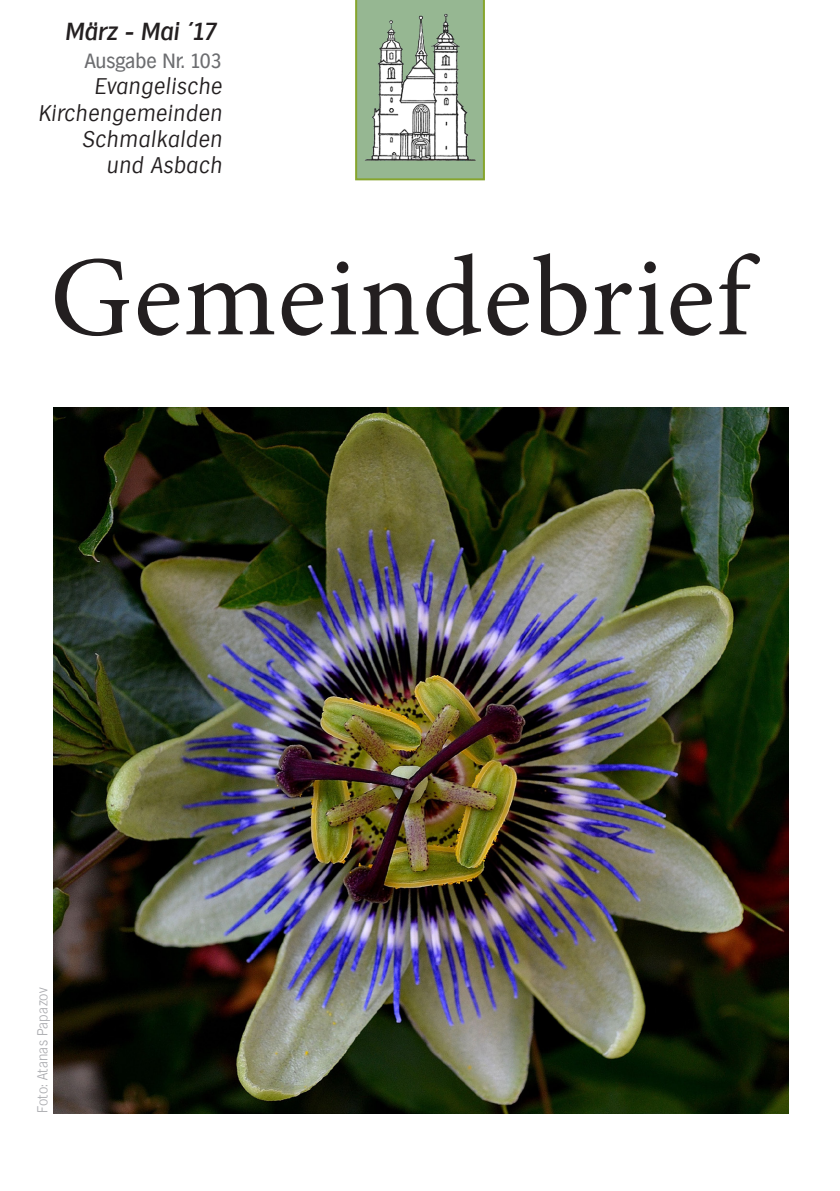
<style>
.page{position:relative;width:840px;height:1191px;background:#fff}
.page>*{position:absolute;margin:0;border:0;box-sizing:border-box;transform-origin:0 0}
.t1{font:114px "Minion Pro";letter-spacing:.01em;color:#231f20}
.t2{font:italic 500 24px "Hamburg Serial";letter-spacing:.01em;color:#231f20}
.t3{font:italic 300 22px/26.4px "Hamburg Serial";letter-spacing:.03em;color:#231f20;text-align:right}
.t4{font:20px "Hamburg Serial";color:#6c6d70}
.t5{font:14px "Hamburg Serial Xlight";letter-spacing:.02em;color:#a8a9ad}
</style>
<div class="page">
<svg style="left:355px;top:0;width:129px;height:180px"></svg>
<img style="left:54px;top:407px;width:734px;height:706px">
<p class="t2" style="left:65px;top:15px;width:153px">März - Mai ´17</p>
<p class="t4" style="left:85px;top:47px;width:138px">Ausgabe Nr. 103</p>
<p class="t3" style="left:38px;top:72px;width:185px">Evangelische<br>Kirchengemeinden<br>Schmalkalden</p>
<p class="t3" style="left:106px;top:152px;width:117px">und Asbach</p>
<p class="t1" style="left:50px;top:221px;width:700px">Gemeindebrief</p>
<p class="t5" style="left:34px;top:1113px;width:127px;rotate:-90deg">Foto: Atanas Papazov</p>
</div>
